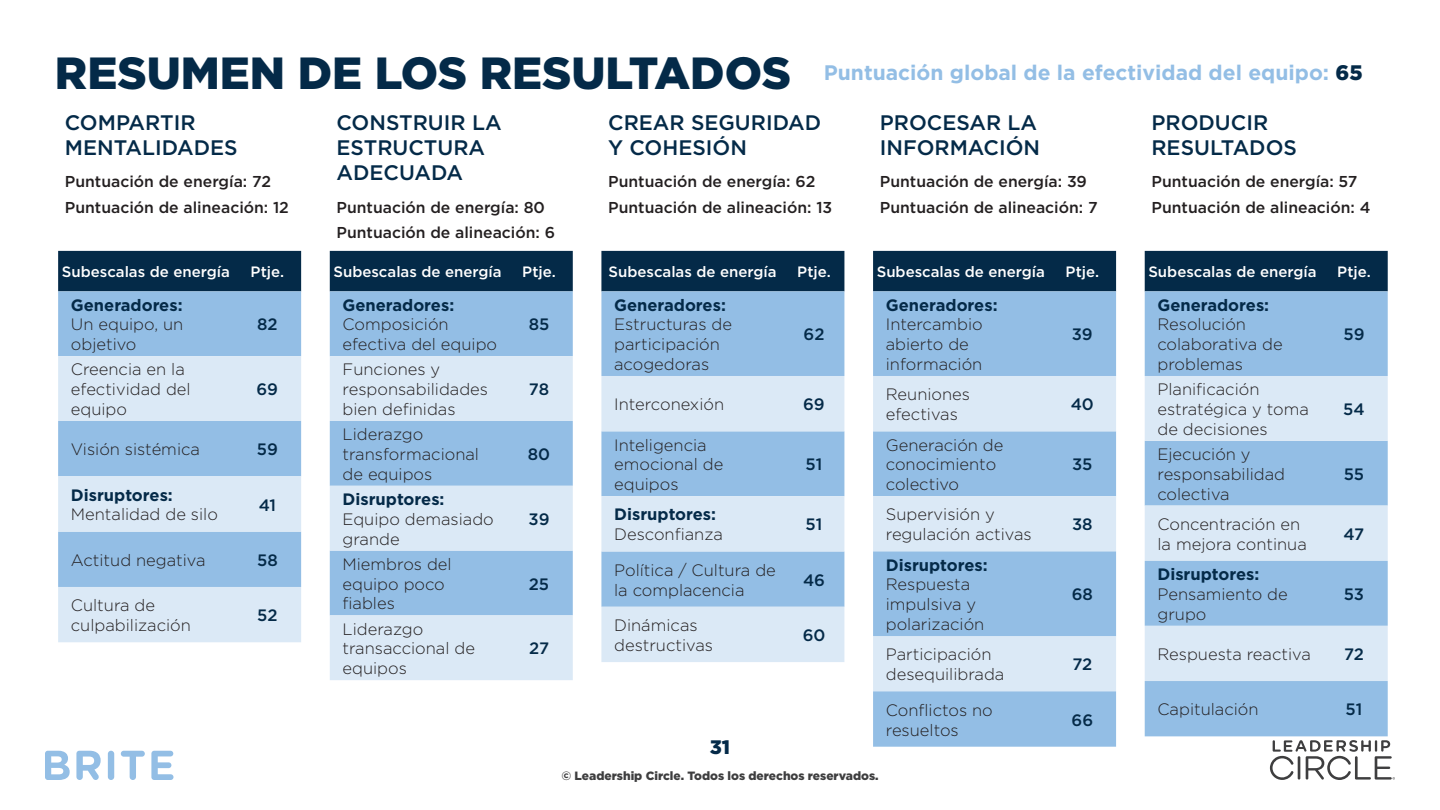
<style>
.page{position:relative;width:1440px;height:810px;background:#fff}
.page>*{position:absolute;margin:0;border:0;box-sizing:border-box;transform-origin:0 0}
.t1{font:900 45px "Gotham";color:#042a48}
.Header_Style_1_3{font:500 21px/25.2px "Gotham";color:#042a48}
.t2{font:700 21px "Gotham";color:#93bee5}
.t3{font:900 19.5px "Gotham";color:#042a48}
.Paragraph_Style_1{font:300 16.5px/19.8px "Gotham";color:#231f20}
.Paragraph_Style_1-2{font:500 16.5px "Gotham";color:#042a48}
.Paragraph_Style_1-3{font:700 16.5px/19.8px "Gotham";color:#042a48}
.Paragraph_Style_1-4{font:500 15.75px "Gotham";color:#231f20}
.Paragraph_Style_1-5{font:500 15px "Gotham";color:#fff}
.t4{font:900 12px "Gotham";color:#3e3e3f}
.s1{font-weight:900;color:#042a48}
.s2{font-weight:700;color:#042a48}
.s3{font-weight:300;color:#231f20}
</style>
<div class="page">
<svg style="left:45px;top:751px;width:25px;height:29px"></svg>
<svg style="left:76px;top:751px;width:25px;height:29px"></svg>
<div style="left:108px;top:751px;width:6px;height:29px;background:#93bee5;border-radius:3px"></div>
<svg style="left:121px;top:751px;width:24px;height:29px"></svg>
<svg style="left:151px;top:751px;width:23px;height:29px"></svg>
<div style="left:58px;top:251px;width:243px;height:40px;background:#042a48"></div>
<div style="left:58px;top:291px;width:243px;height:65px;background:#93bee5"></div>
<svg style="left:58px;top:356px;width:243px;height:286px;background:#bfd8ef"></svg>
<div style="left:330px;top:251px;width:243px;height:40px;background:#042a48"></div>
<div style="left:330px;top:291px;width:243px;height:65px;background:#93bee5"></div>
<svg style="left:330px;top:356px;width:243px;height:324px;background:#bed7ef"></svg>
<div style="left:601px;top:251px;width:243px;height:40px;background:#042a48"></div>
<div style="left:601px;top:291px;width:243px;height:85px;background:#93bee5"></div>
<svg style="left:601px;top:376px;width:243px;height:286px;background:#bdd7ee"></svg>
<div style="left:873px;top:251px;width:243px;height:40px;background:#042a48"></div>
<div style="left:873px;top:291px;width:243px;height:85px;background:#93bee5"></div>
<svg style="left:873px;top:376px;width:243px;height:175px;background:#c0d9ef"></svg>
<svg style="left:873px;top:551px;width:243px;height:196px;background:#a7cae9"></svg>
<div style="left:1145px;top:251px;width:243px;height:40px;background:#042a48"></div>
<div style="left:1145px;top:291px;width:243px;height:85px;background:#93bee5"></div>
<svg style="left:1145px;top:376px;width:243px;height:185px;background:#c2daf0"></svg>
<svg style="left:1145px;top:561px;width:250px;height:219px"></svg>
<h1 class="t1" style="left:55px;top:42px;width:738px">RESUMEN DE LOS RESULTADOS</h1>
<h2 class="t2" style="left:824px;top:58px;width:540px">Puntuación global de la efectividad del equipo: <span class="s1">65</span></h2>
<p class="Header_Style_1_3" style="left:65px;top:110px;width:174px">COMPARTIR<br>MENTALIDADES</p>
<p class="Paragraph_Style_1-4" style="left:65px;top:172px;width:208px">Puntuación de energía: 72</p>
<p class="Paragraph_Style_1-4" style="left:65px;top:197px;width:226px">Puntuación de alineación: 12</p>
<p class="Header_Style_1_3" style="left:337px;top:110px;width:167px">CONSTRUIR LA<br>ESTRUCTURA<br>ADECUADA</p>
<p class="Paragraph_Style_1-4" style="left:337px;top:197px;width:210px">Puntuación de energía: 80</p>
<p class="Paragraph_Style_1-4" style="left:337px;top:222px;width:220px">Puntuación de alineación: 6</p>
<p class="Header_Style_1_3" style="left:608px;top:110px;width:214px">CREAR SEGURIDAD<br>Y COHESIÓN</p>
<p class="Paragraph_Style_1-4" style="left:608px;top:172px;width:209px">Puntuación de energía: 62</p>
<p class="Paragraph_Style_1-4" style="left:608px;top:197px;width:226px">Puntuación de alineación: 13</p>
<p class="Header_Style_1_3" style="left:880px;top:110px;width:162px">PROCESAR LA<br>INFORMACIÓN</p>
<p class="Paragraph_Style_1-4" style="left:880px;top:172px;width:209px">Puntuación de energía: 39</p>
<p class="Paragraph_Style_1-4" style="left:880px;top:197px;width:219px">Puntuación de alineación: 7</p>
<p class="Header_Style_1_3" style="left:1151px;top:110px;width:147px">PRODUCIR<br>RESULTADOS</p>
<p class="Paragraph_Style_1-4" style="left:1151px;top:172px;width:208px">Puntuación de energía: 57</p>
<p class="Paragraph_Style_1-4" style="left:1151px;top:197px;width:220px">Puntuación de alineación: 4</p>
<p class="Paragraph_Style_1-5" style="left:62px;top:262px;width:170px">Subescalas de energía</p>
<p class="Paragraph_Style_1-5" style="left:251px;top:262px;width:35px">Ptje.</p>
<p class="Paragraph_Style_1" style="left:71px;top:294px;width:114px;text-align:justify"><span class="s2">Generadores:<br></span>Un equipo, un objetivo</p>
<p class="Paragraph_Style_1-2" style="left:257px;top:314px;width:22px">82</p>
<p class="Paragraph_Style_1" style="left:71px;top:359px;width:121px">Creencia en la efectividad del equipo</p>
<p class="Paragraph_Style_1-2" style="left:257px;top:379px;width:23px">69</p>
<p class="Paragraph_Style_1" style="left:71px;top:439px;width:131px">Visión sistémica</p>
<p class="Paragraph_Style_1-2" style="left:257px;top:439px;width:23px">59</p>
<p class="Paragraph_Style_1" style="left:71px;top:485px;width:149px"><span class="s2">Disruptores:<br></span>Mentalidad de silo</p>
<p class="Paragraph_Style_1-2" style="left:259px;top:494px;width:19px">41</p>
<p class="Paragraph_Style_1" style="left:71px;top:550px;width:136px">Actitud negativa</p>
<p class="Paragraph_Style_1-2" style="left:257px;top:549px;width:22px">58</p>
<p class="Paragraph_Style_1" style="left:71px;top:595px;width:122px">Cultura de culpabilización</p>
<p class="Paragraph_Style_1-2" style="left:257px;top:605px;width:22px">52</p>
<p class="Paragraph_Style_1-5" style="left:333px;top:262px;width:170px">Subescalas de energía</p>
<p class="Paragraph_Style_1-5" style="left:522px;top:262px;width:35px">Ptje.</p>
<p class="Paragraph_Style_1" style="left:343px;top:294px;width:156px"><span class="s2">Generadores:<br></span>Composición efectiva del equipo</p>
<p class="Paragraph_Style_1-2" style="left:529px;top:314px;width:22px">85</p>
<p class="Paragraph_Style_1" style="left:343px;top:359px;width:147px">Funciones y responsabilidades bien definidas</p>
<p class="Paragraph_Style_1" style="left:343px;top:424px;width:138px">Liderazgo transformacional de equipos</p>
<p class="Paragraph_Style_1" style="left:343px;top:489px;width:153px"><span class="s2">Disruptores:<br></span>Equipo demasiado grande</p>
<p class="Paragraph_Style_1" style="left:343px;top:554px;width:111px">Miembros del equipo poco fiables</p>
<p class="Paragraph_Style_1" style="left:343px;top:618px;width:134px">Liderazgo transaccional de equipos</p>
<p class="Paragraph_Style_1-2" style="left:529px;top:379px;width:22px">78</p>
<p class="Paragraph_Style_1-2" style="left:528px;top:443px;width:24px">80</p>
<p class="Paragraph_Style_1-2" style="left:529px;top:508px;width:22px">39</p>
<p class="Paragraph_Style_1-2" style="left:529px;top:573px;width:22px">25</p>
<p class="Paragraph_Style_1-2" style="left:529px;top:638px;width:22px">27</p>
<p class="Paragraph_Style_1-5" style="left:608px;top:262px;width:170px">Subescalas de energía</p>
<p class="Paragraph_Style_1-5" style="left:797px;top:262px;width:35px">Ptje.</p>
<p class="Paragraph_Style_1" style="left:614px;top:294px;width:119px"><span class="s2">Generadores:<br></span>Estructuras de participación acogedoras</p>
<p class="Paragraph_Style_1-2" style="left:804px;top:324px;width:22px">62</p>
<p class="Paragraph_Style_1" style="left:614px;top:394px;width:111px">Interconexión</p>
<p class="Paragraph_Style_1-2" style="left:803px;top:394px;width:23px">69</p>
<p class="Paragraph_Style_1" style="left:614px;top:434px;width:111px">Inteligencia emocional de equipos</p>
<p class="Paragraph_Style_1-2" style="left:806px;top:454px;width:18px">51</p>
<p class="Paragraph_Style_1-3" style="left:614px;top:505px;width:110px">Disruptores:<br><span class="s3">Desconfianza</span></p>
<p class="Paragraph_Style_1-2" style="left:806px;top:514px;width:18px">51</p>
<p class="Paragraph_Style_1" style="left:614px;top:560px;width:163px">Política / Cultura de la complacencia</p>
<p class="Paragraph_Style_1-2" style="left:803px;top:569px;width:24px">46</p>
<p class="Paragraph_Style_1" style="left:614px;top:615px;width:100px">Dinámicas destructivas</p>
<p class="Paragraph_Style_1-2" style="left:803px;top:624px;width:24px">60</p>
<p class="t3" style="left:710px;top:734px;width:22px">31</p>
<p class="Paragraph_Style_1-5" style="left:877px;top:262px;width:170px">Subescalas de energía</p>
<p class="Paragraph_Style_1-5" style="left:1065px;top:262px;width:35px">Ptje.</p>
<p class="Paragraph_Style_1" style="left:886px;top:294px;width:113px"><span class="s2">Generadores:<br></span>Intercambio abierto de información</p>
<p class="Paragraph_Style_1-2" style="left:1072px;top:324px;width:22px">39</p>
<p class="Paragraph_Style_1" style="left:886px;top:384px;width:86px">Reuniones efectivas</p>
<p class="Paragraph_Style_1-2" style="left:1071px;top:394px;width:25px">40</p>
<p class="Paragraph_Style_1" style="left:886px;top:434px;width:119px">Generación de conocimiento colectivo</p>
<p class="Paragraph_Style_1-2" style="left:1072px;top:454px;width:22px">35</p>
<p class="Paragraph_Style_1" style="left:886px;top:504px;width:148px">Supervisión y regulación activas</p>
<p class="Paragraph_Style_1-2" style="left:1072px;top:514px;width:22px">38</p>
<p class="Paragraph_Style_1" style="left:886px;top:554px;width:103px"><span class="s2">Disruptores:<br></span>Respuesta impulsiva y polarización</p>
<p class="Paragraph_Style_1-2" style="left:1072px;top:584px;width:23px">68</p>
<p class="Paragraph_Style_1" style="left:886px;top:644px;width:120px">Participación desequilibrada</p>
<p class="Paragraph_Style_1-2" style="left:1072px;top:654px;width:21px">72</p>
<p class="Paragraph_Style_1" style="left:886px;top:700px;width:109px">Conflictos no resueltos</p>
<p class="Paragraph_Style_1-2" style="left:1071px;top:709px;width:23px">66</p>
<p class="t4" style="left:561px;top:767px;width:319px">© Leadership Circle. Todos los derechos reservados.</p>
<p class="Paragraph_Style_1-5" style="left:1148px;top:262px;width:170px">Subescalas de energía</p>
<p class="Paragraph_Style_1-5" style="left:1337px;top:262px;width:35px">Ptje.</p>
<p class="Paragraph_Style_1" style="left:1157px;top:294px;width:127px"><span class="s2">Generadores:<br></span>Resolución colaborativa de problemas</p>
<p class="Paragraph_Style_1-2" style="left:1343px;top:324px;width:23px">59</p>
<p class="Paragraph_Style_1" style="left:1157px;top:379px;width:153px">Planificación estratégica y toma de decisiones</p>
<p class="Paragraph_Style_1" style="left:1157px;top:444px;width:129px">Ejecución y responsabilidad colectiva</p>
<p class="Paragraph_Style_1-2" style="left:1343px;top:398px;width:23px">54</p>
<p class="Paragraph_Style_1-2" style="left:1344px;top:463px;width:22px">55</p>
<p class="Paragraph_Style_1" style="left:1157px;top:514px;width:151px">Concentración en la mejora continua</p>
<p class="Paragraph_Style_1-2" style="left:1344px;top:523px;width:22px">47</p>
<p class="Paragraph_Style_1" style="left:1157px;top:564px;width:132px"><span class="s2">Disruptores:<br></span>Pensamiento de grupo</p>
<p class="Paragraph_Style_1-2" style="left:1344px;top:583px;width:22px">53</p>
<p class="Paragraph_Style_1" style="left:1157px;top:644px;width:155px">Respuesta reactiva</p>
<p class="Paragraph_Style_1-2" style="left:1344px;top:643px;width:21px">72</p>
<p class="Paragraph_Style_1" style="left:1157px;top:699px;width:103px">Capitulación</p>
<p class="Paragraph_Style_1-2" style="left:1346px;top:699px;width:18px">51</p>
</div>
